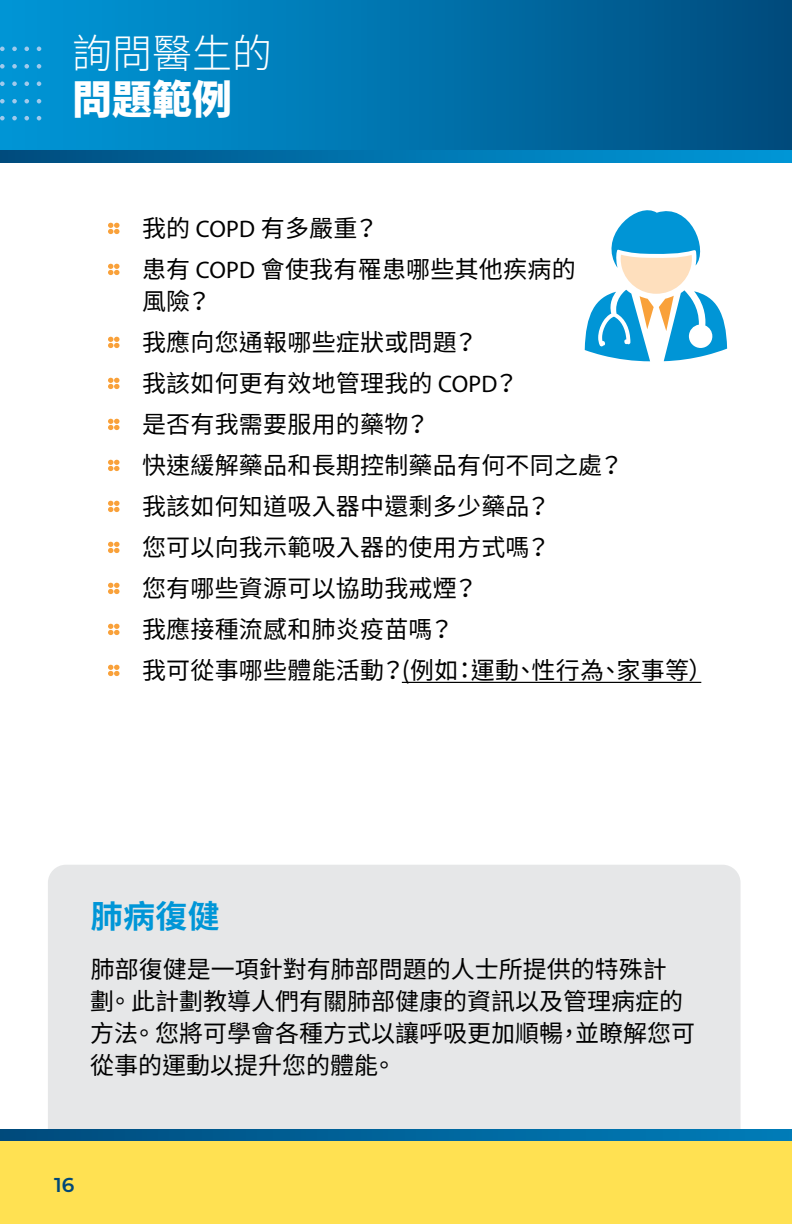
<style>
.page{position:relative;width:792px;height:1224px;background:#fff}
.page>*{position:absolute;margin:0;border:0;box-sizing:border-box;transform-origin:0 0}
.t1{font:300 40px/46px "Noto Sans CJ Ktc";color:#fff}
.t2{font:700 32px "Noto Sans CJ Ktc";color:#0096d7}
.t3{font:24px/41px "Noto Sans CJ Ktc";letter-spacing:.01em;color:#000}
.t4{font:600 20px "Montserrat";color:#004879}
.s1{font-weight:900}
.s2{font-family:"Myriad Pro"}
</style>
<div class="page">
<div style="left:0;top:0;width:792px;height:153px;background:linear-gradient(to right,#0098d9,#004e80)"></div>
<svg style="left:0;top:151px;width:792px;height:11px;background:#0073ad"></svg>
<svg style="left:24px;top:64px;width:5px;height:5px"></svg>
<svg style="left:24px;top:81px;width:5px;height:5px"></svg>
<svg style="left:24px;top:99px;width:5px;height:5px"></svg>
<svg style="left:24px;top:47px;width:5px;height:4px"></svg>
<svg style="left:37px;top:64px;width:4px;height:5px"></svg>
<svg style="left:37px;top:81px;width:4px;height:5px"></svg>
<svg style="left:37px;top:99px;width:4px;height:5px"></svg>
<svg style="left:37px;top:47px;width:4px;height:4px"></svg>
<svg style="left:0;top:64px;width:5px;height:5px"></svg>
<svg style="left:0;top:81px;width:5px;height:5px"></svg>
<svg style="left:0;top:99px;width:5px;height:5px"></svg>
<svg style="left:0;top:47px;width:5px;height:4px"></svg>
<svg style="left:12px;top:64px;width:5px;height:5px"></svg>
<svg style="left:12px;top:81px;width:5px;height:5px"></svg>
<svg style="left:12px;top:99px;width:5px;height:5px"></svg>
<svg style="left:12px;top:47px;width:5px;height:4px"></svg>
<svg style="left:24px;top:116px;width:5px;height:4px"></svg>
<svg style="left:37px;top:116px;width:4px;height:4px"></svg>
<svg style="left:0;top:116px;width:5px;height:4px"></svg>
<svg style="left:12px;top:116px;width:5px;height:4px"></svg>
<div style="left:0;top:1135px;width:792px;height:89px;background:#ffe152"></div>
<div style="left:48px;top:865px;width:693px;height:264px;background:#e6e7e8"></div>
<hr style="left:402px;top:682px;width:299px;height:1px;background:#000">
<svg style="left:108px;top:223px;width:12px;height:11px"></svg>
<svg style="left:108px;top:264px;width:12px;height:11px"></svg>
<svg style="left:108px;top:337px;width:12px;height:11px"></svg>
<svg style="left:108px;top:378px;width:12px;height:11px"></svg>
<svg style="left:108px;top:419px;width:12px;height:11px"></svg>
<svg style="left:108px;top:460px;width:12px;height:11px"></svg>
<svg style="left:108px;top:501px;width:12px;height:11px"></svg>
<svg style="left:108px;top:542px;width:12px;height:11px"></svg>
<svg style="left:108px;top:583px;width:12px;height:11px"></svg>
<svg style="left:108px;top:624px;width:12px;height:11px"></svg>
<svg style="left:108px;top:665px;width:12px;height:11px"></svg>
<svg style="left:0;top:1129px;width:792px;height:12px;background:#00639a"></svg>
<svg style="left:585px;top:210px;width:142px;height:151px"></svg>
<h2 class="t1" style="left:72px;top:31px;width:201px">詢問醫生的<span class="s1">問題範例</span></h2>
<p class="t3" style="left:142px;top:208px;width:435px">我的 <span class="s2">COPD</span> 有多嚴重？<br>患有 <span class="s2">COPD</span> 會使我有罹患哪些其他疾病的</p>
<p class="t3" style="left:142px;top:281px;width:572px">風險？<br>我應向您通報哪些症狀或問題？<br>我該如何更有效地管理我的 <span class="s2">COPD</span>？<br>是否有我需要服用的藥物？<br>快速緩解藥品和長期控制藥品有何不同之處？<br>我該如何知道吸入器中還剩多少藥品？<br>您可以向我示範吸入器的使用方式嗎？<br>您有哪些資源可以協助我戒煙？<br>我應接種流感和肺炎疫苗嗎？<br>我可從事哪些體能活動？(例如：運動、性行為、家事等）</p>
<p class="t2" style="left:91px;top:898px;width:130px">肺病復健</p>
<p class="t3" style="left:90px;top:954px;width:607px;line-height:32px">肺部復健是一項針對有肺部問題的人士所提供的特殊計劃。此計劃教導人們有關肺部健康的資訊以及管理病症的方法。您將可學會各種方式以讓呼吸更加順暢，並瞭解您可從事的運動以提升您的體能。</p>
<p class="t4" style="left:54px;top:1171px;width:22px">16</p>
</div>
